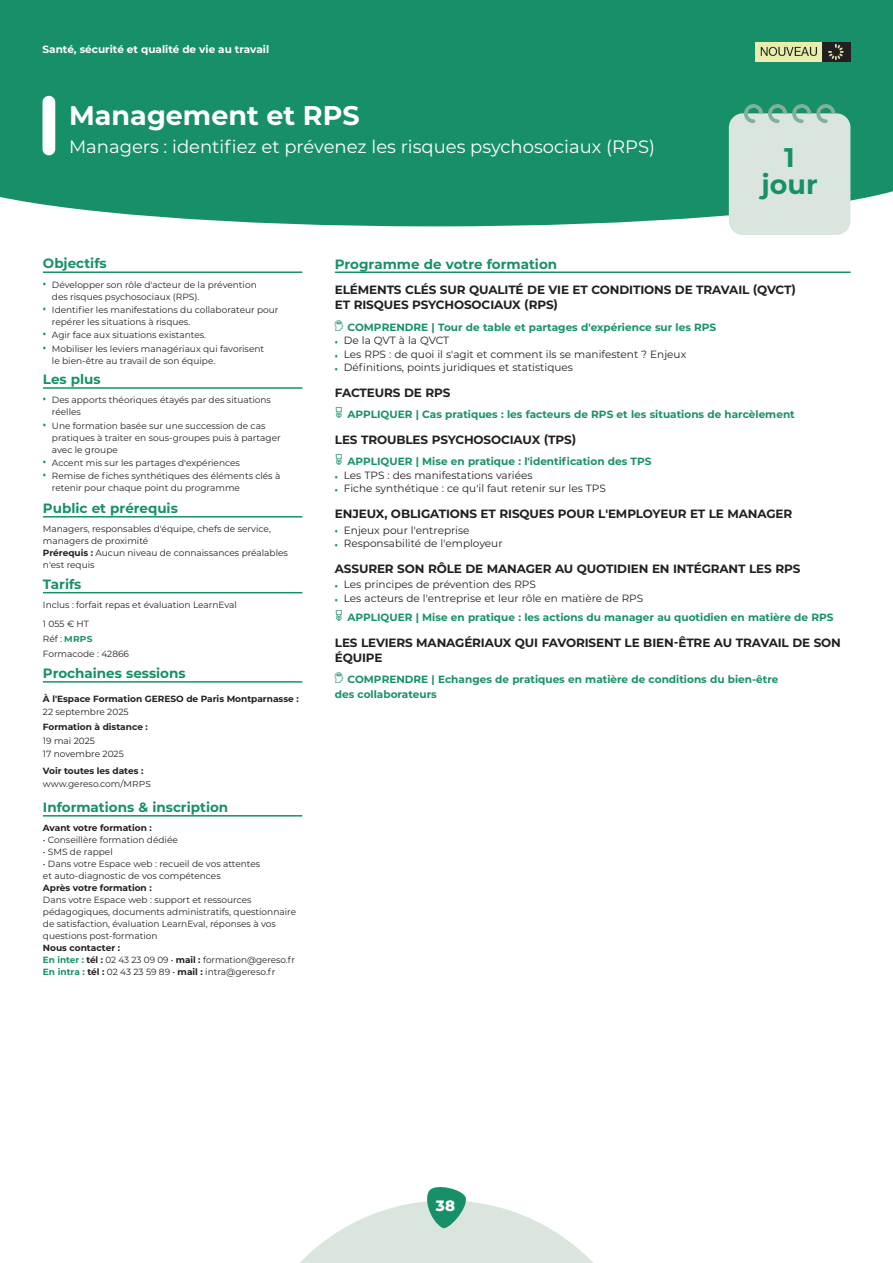
<style>
.page{position:relative;width:893px;height:1263px;background:#fff}
.page>*{position:absolute;margin:0;border:0;box-sizing:border-box;transform-origin:0 0}
.TitrePlan_class{font:700 27px "Montserrat";color:#fff}
.durees_class{font:700 27px "Montserrat";color:#17906a}
.SousTitrePlan_class{font:18px "Montserrat";color:#fff}
.t1{font:800 15px "Montserrat";color:#fff}
.RubriqueProgrammeFormation-Ten{font:700 13.5px "Montserrat";color:#17906a}
.N1class{font:700 12px/15px "Montserrat";letter-spacing:-.01em;color:#231f20}
.t2{font:10.5px "Montserrat";color:#231f20}
.MPclass{font:700 10.5px/15px "Montserrat";color:#17906a}
.Domaine{font:700 10.5px "Montserrat";color:#fff}
.Dates_class{font:9px/12px "Montserrat";color:#231f20}
.PublicConcerne_class{font:9px/12px "Montserrat";color:#231f20}
.Ville_Paris_class{font:700 9px "Montserrat";color:#231f20}
.inclus_dans_module_titre{font:700 9px "Montserrat";color:#231f20}
.Dates_class-2{font:700 9px "Montserrat";color:#231f20}
.formacode_class{font:9px "Montserrat";color:#231f20}
.reference_class{font:9px "Montserrat";color:#231f20}
.Prix_class{font:9px "Montserrat";color:#231f20}
.s1{font-family:"Arial Narrow";font-size:11.25px;color:#17906a}
.s2{font-weight:700}
.s3{font-weight:700;font-size:8.55px;color:#17906a}
.s4{font-size:8.55px}
.s5{font-weight:700;color:#17906a}
.s6{font-family:"Arial Narrow";color:#17906a}
</style>
<div class="page">
<svg style="left:300px;top:1187px;width:293px;height:76px"></svg>
<div style="left:0;top:0;width:893px;height:226px;background:#17906a"></div>
<div style="left:729px;top:113px;width:121px;height:122px;background:#d9e5dd;border-radius:14px"></div>
<svg style="left:744px;top:104px;width:91px;height:19px"></svg>
<hr style="left:335px;top:271px;width:516px;height:2px;background:#17906a">
<hr style="left:43px;top:815px;width:259px;height:1px;background:#17906a">
<div style="left:43px;top:96px;width:12px;height:59px;background:#fff;border-radius:6px"></div>
<hr style="left:43px;top:271px;width:259px;height:2px;background:#17906a">
<hr style="left:43px;top:387px;width:259px;height:2px;background:#17906a">
<hr style="left:43px;top:516px;width:259px;height:1px;background:#17906a">
<hr style="left:43px;top:592px;width:259px;height:1px;background:#17906a">
<hr style="left:43px;top:681px;width:259px;height:2px;background:#17906a">
<img style="left:755px;top:43px;width:95px;height:19px">
<p class="Domaine" style="left:43px;top:41px;width:228px">Santé, sécurité et qualité de vie au travail</p>
<p class="TitrePlan_class" style="left:69px;top:96px;width:292px">Management et RPS</p>
<p class="SousTitrePlan_class" style="left:69px;top:134px;width:587px">Managers : identifiez et prévenez les risques psychosociaux (RPS)</p>
<p class="durees_class" style="left:784px;top:138px;width:12px">1</p>
<p class="durees_class" style="left:761px;top:165px;width:58px">jour</p>
<p class="RubriqueProgrammeFormation-Ten" style="left:43px;top:254px;width:65px">Objectifs</p>
<p class="Dates_class" style="left:52px;top:278px;width:206px;text-indent:-9px"><span class="s1">•</span> Développer son rôle d'acteur de la prévention des risques psychosociaux (RPS).</p>
<p class="Dates_class" style="left:52px;top:303px;width:228px;text-indent:-9px"><span class="s1">•</span> Identifier les manifestations du collaborateur pour repérer les situations à risques.</p>
<p class="Dates_class" style="left:43px;top:329px;width:165px"><span class="s1">•</span> Agir face aux situations existantes.</p>
<p class="Dates_class" style="left:52px;top:342px;width:214px;text-indent:-9px"><span class="s1">•</span> Mobiliser les leviers managériaux qui favorisent le bien-être au travail de son équipe.</p>
<p class="RubriqueProgrammeFormation-Ten" style="left:43px;top:370px;width:59px">Les plus</p>
<p class="Dates_class" style="left:52px;top:394px;width:221px;text-indent:-9px"><span class="s1">•</span> Des apports théoriques étayés par des situations réelles</p>
<p class="Dates_class" style="left:52px;top:419px;width:230px;text-indent:-9px"><span class="s1">•</span> Une formation basée sur une succession de cas pratiques à traiter en sous-groupes puis à partager avec le groupe</p>
<p class="Dates_class" style="left:43px;top:456px;width:199px"><span class="s1">•</span> Accent mis sur les partages d'expériences</p>
<p class="Dates_class" style="left:52px;top:470px;width:230px;text-indent:-9px"><span class="s1">•</span> Remise de fiches synthétiques des éléments clés à retenir pour chaque point du programme</p>
<p class="RubriqueProgrammeFormation-Ten" style="left:43px;top:498px;width:136px">Public et prérequis</p>
<p class="PublicConcerne_class" style="left:43px;top:523px;width:247px">Managers, responsables d'équipe, chefs de service, managers de proximité<br><span class="s2">Prérequis :</span> Aucun niveau de connaissances préalables n'est requis</p>
<p class="RubriqueProgrammeFormation-Ten" style="left:43px;top:574px;width:40px">Tarifs</p>
<p class="PublicConcerne_class" style="left:43px;top:599px;width:195px">Inclus : forfait repas et évaluation LearnEval</p>
<p class="Prix_class" style="left:43px;top:618px;width:48px">1 055 € HT</p>
<p class="reference_class" style="left:43px;top:633px;width:51px">Réf : <span class="s3">MRPS</span></p>
<p class="formacode_class" style="left:43px;top:648px;width:88px">Formacode : 42866</p>
<p class="RubriqueProgrammeFormation-Ten" style="left:43px;top:664px;width:144px">Prochaines sessions</p>
<p class="Ville_Paris_class" style="left:43px;top:692px;width:257px">À l'Espace Formation GERESO de Paris Montparnasse :</p>
<p class="Dates_class" style="left:43px;top:705px;width:87px">22 septembre 2025</p>
<p class="Ville_Paris_class" style="left:43px;top:720px;width:107px">Formation à distance :</p>
<p class="Dates_class" style="left:43px;top:734px;width:53px">19 mai 2025</p>
<p class="Dates_class" style="left:43px;top:748px;width:82px">17 novembre 2025</p>
<p class="Dates_class-2" style="left:43px;top:764px;width:102px">Voir toutes les dates :</p>
<p class="Dates_class" style="left:43px;top:778px;width:110px">www.gereso.com/<span class="s4">MRPS</span></p>
<p class="RubriqueProgrammeFormation-Ten" style="left:43px;top:797px;width:187px">Informations &amp; inscription</p>
<p class="inclus_dans_module_titre" style="left:43px;top:821px;width:110px">Avant votre formation :</p>
<p class="Dates_class" style="left:43px;top:833px;width:136px">• Conseillère formation dédiée</p>
<p class="Dates_class" style="left:43px;top:845px;width:71px">• SMS de rappel</p>
<p class="Dates_class" style="left:43px;top:857px;width:219px">• Dans votre Espace web : recueil de vos attentes</p>
<p class="Dates_class" style="left:43px;top:869px;width:179px">et auto-diagnostic de vos compétences</p>
<p class="inclus_dans_module_titre" style="left:43px;top:881px;width:110px">Après votre formation :</p>
<p class="Dates_class" style="left:43px;top:893px;width:255px">Dans votre Espace web : support et ressources pédagogiques, documents administratifs, questionnaire de satisfaction, évaluation LearnEval, réponses à vos questions post-formation</p>
<p class="inclus_dans_module_titre" style="left:43px;top:941px;width:79px">Nous contacter :</p>
<p class="Dates_class" style="left:43px;top:953px;width:254px"><span class="s5">En inter :</span> <span class="s2">tél :</span> 02 43 23 09 09 • <span class="s2">mail :</span> formation@gereso.fr</p>
<p class="Dates_class" style="left:43px;top:965px;width:234px"><span class="s5">En intra :</span> <span class="s2">tél :</span> 02 43 23 59 89 • <span class="s2">mail :</span> intra@gereso.fr</p>
<p class="RubriqueProgrammeFormation-Ten" style="left:335px;top:254px;width:224px">Programme de votre formation</p>
<p class="N1class" style="left:335px;top:282px;width:463px">ELÉMENTS CLÉS SUR QUALITÉ DE VIE ET CONDITIONS DE TRAVAIL (QVCT)<br>ET RISQUES PSYCHOSOCIAUX (RPS)</p>
<p class="MPclass" style="left:347px;top:319px;width:370px">COMPRENDRE | Tour de table et partages d'expérience sur les RPS</p>
<p class="t2" style="left:335px;top:333px;width:116px"><span class="s6">•</span> De la QVT à la QVCT</p>
<p class="t2" style="left:335px;top:347px;width:353px"><span class="s6">•</span> Les RPS : de quoi il s'agit et comment ils se manifestent ? Enjeux</p>
<p class="t2" style="left:335px;top:360px;width:240px"><span class="s6">•</span> Définitions, points juridiques et statistiques</p>
<p class="N1class" style="left:335px;top:385px;width:117px">FACTEURS DE RPS</p>
<p class="MPclass" style="left:347px;top:407px;width:449px">APPLIQUER | Cas pratiques : les facteurs de RPS et les situations de harcèlement</p>
<p class="N1class" style="left:335px;top:432px;width:243px">LES TROUBLES PSYCHOSOCIAUX (TPS)</p>
<p class="MPclass" style="left:347px;top:454px;width:306px">APPLIQUER | Mise en pratique : l'identification des TPS</p>
<p class="t2" style="left:335px;top:468px;width:199px"><span class="s6">•</span> Les TPS : des manifestations variées</p>
<p class="t2" style="left:335px;top:481px;width:273px"><span class="s6">•</span> Fiche synthétique : ce qu'il faut retenir sur les TPS</p>
<p class="N1class" style="left:335px;top:506px;width:459px">ENJEUX, OBLIGATIONS ET RISQUES POUR L'EMPLOYEUR ET LE MANAGER</p>
<p class="t2" style="left:335px;top:523px;width:136px"><span class="s6">•</span> Enjeux pour l'entreprise</p>
<p class="t2" style="left:335px;top:536px;width:169px"><span class="s6">•</span> Responsabilité de l'employeur</p>
<p class="N1class" style="left:335px;top:560px;width:467px">ASSURER SON RÔLE DE MANAGER AU QUOTIDIEN EN INTÉGRANT LES RPS</p>
<p class="t2" style="left:335px;top:577px;width:203px"><span class="s6">•</span> Les principes de prévention des RPS</p>
<p class="t2" style="left:335px;top:591px;width:310px"><span class="s6">•</span> Les acteurs de l'entreprise et leur rôle en matière de RPS</p>
<p class="MPclass" style="left:347px;top:609px;width:488px">APPLIQUER | Mise en pratique : les actions du manager au quotidien en matière de RPS</p>
<p class="N1class" style="left:335px;top:634px;width:508px">LES LEVIERS MANAGÉRIAUX QUI FAVORISENT LE BIEN-ÊTRE AU TRAVAIL DE SON<br>ÉQUIPE</p>
<p class="MPclass" style="left:335px;top:671px;width:445px;text-indent:13px">COMPRENDRE | Echanges de pratiques en matière de conditions du bien-être des collaborateurs</p>
<p class="t1" style="left:436px;top:1194px;width:21px">38</p>
</div>
